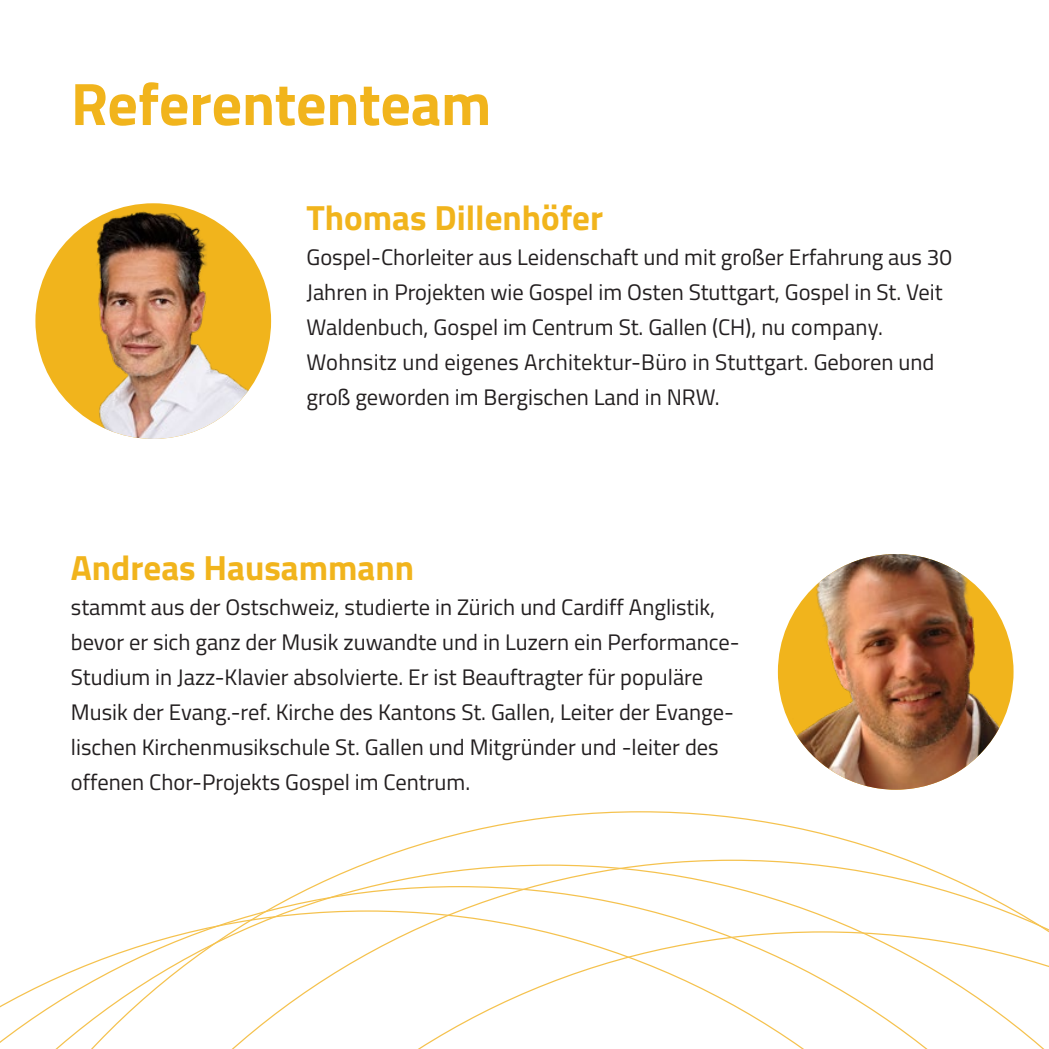
<style>
.page{position:relative;width:1049px;height:1049px;background:#fff}
.page>*{position:absolute;margin:0;border:0;box-sizing:border-box;transform-origin:0 0}
.t1{font:700 60px "Titillium Web";letter-spacing:-.005em;color:#f1b41c}
.t2{font:700 35px "Titillium Web";color:#f1b41c}
.t3{font:22.5px/35px "Titillium Web";color:#231f20}
</style>
<div class="page">
<svg style="left:267px;top:811px;width:748px;height:99px"></svg>
<svg style="left:0;top:910px;width:1049px;height:139px"></svg>
<svg style="left:71px;top:931px;width:978px;height:118px"></svg>
<img style="left:35px;top:203px;width:236px;height:236px;border-radius:118px">
<div style="left:778px;top:554px;width:235px;height:236px;background:#f1b41c;border-radius:50%"></div>
<img style="left:792px;top:554px;width:209px;height:236px">
<p class="t1" style="left:71px;top:58px;width:422px">Referententeam</p>
<p class="t2" style="left:306px;top:191px;width:298px">Thomas Dillenhöfer</p>
<p class="t3" style="left:306px;top:239px;width:647px">Gospel-Chorleiter aus Leidenschaft und mit großer Erfahrung aus 30<br>Jahren in Projekten wie Gospel im Osten Stuttgart, Gospel in St. Veit<br>Waldenbuch, Gospel im Centrum St. Gallen (CH), nu company.</p>
<p class="t3" style="left:306px;top:344px;width:629px">Wohnsitz und eigenes Architektur-Büro in Stuttgart. Geboren und groß geworden im Bergischen Land in NRW.</p>
<p class="t2" style="left:71px;top:541px;width:345px">Andreas Hausammann</p>
<p class="t3" style="left:71px;top:589px;width:670px">stammt aus der Ostschweiz, studierte in Zürich und Cardiff Anglistik, bevor er sich ganz der Musik zuwandte und in Luzern ein Performance-Studium in Jazz-Klavier absolvierte. Er ist Beauftragter für populäre Musik der Evang.-ref. Kirche des Kantons St. Gallen, Leiter der Evange&shy;lischen Kirchenmusikschule St. Gallen und Mitgründer und -leiter des offenen Chor-Projekts Gospel im Centrum.</p>
</div>
